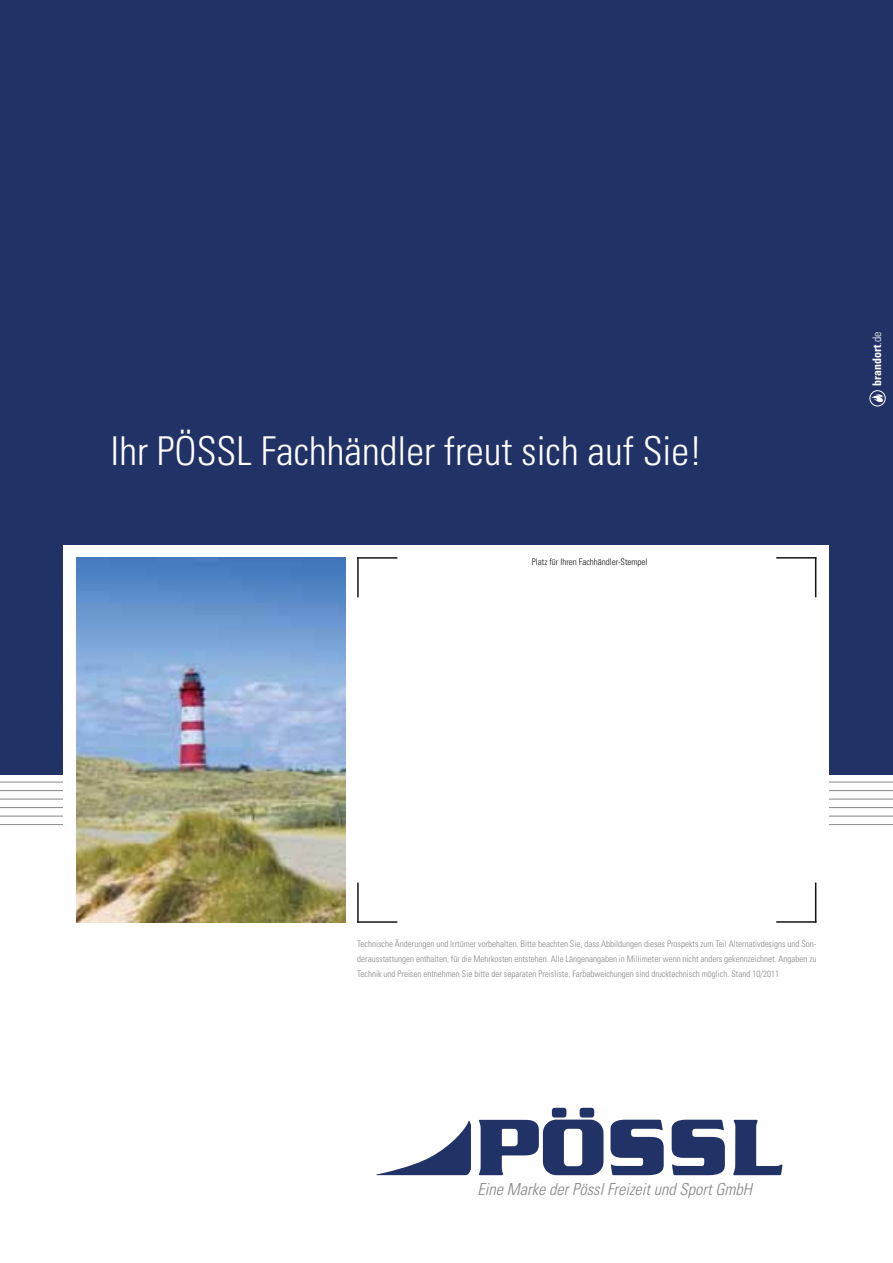
<style>
.page{position:relative;width:893px;height:1263px;background:#fff}
.page>*{position:absolute;margin:0;border:0;box-sizing:border-box;transform-origin:0 0}
.t1{font:300 condensed 39.75px "Univers";color:#fff}
.t2{font:italic 300 condensed 16.5px "Univers";color:#868686}
.t3{font:700 condensed 11.85px "Univers LT Std";color:#fff}
.t4{font:300 condensed 9px/15px "Univers";color:#868686;text-align:justify}
.t5{font:300 condensed 9px "Univers";color:#131615}
.s1{font-family:"Univers";font-weight:300}
</style>
<div class="page">
<hr style="left:0;top:782px;width:893px;height:1px;background:#868686">
<hr style="left:0;top:790px;width:893px;height:1px;background:#868686">
<hr style="left:0;top:799px;width:893px;height:1px;background:#868686">
<hr style="left:0;top:807px;width:893px;height:1px;background:#868686">
<hr style="left:0;top:816px;width:893px;height:1px;background:#868686">
<hr style="left:0;top:824px;width:893px;height:1px;background:#868686">
<div style="left:0;top:0;width:893px;height:775px;background:#213266"></div>
<div style="left:64px;top:545px;width:765px;height:400px;background:#fff"></div>
<img style="left:77px;top:557px;width:268px;height:366px">
<hr style="left:815px;top:882px;width:1px;height:41px;background:#131615">
<hr style="left:776px;top:921px;width:40px;height:2px;background:#131615">
<hr style="left:357px;top:921px;width:40px;height:2px;background:#131615">
<hr style="left:357px;top:882px;width:2px;height:41px;background:#131615">
<hr style="left:357px;top:557px;width:2px;height:40px;background:#131615">
<hr style="left:357px;top:557px;width:40px;height:2px;background:#131615">
<hr style="left:776px;top:557px;width:40px;height:2px;background:#131615">
<hr style="left:815px;top:557px;width:1px;height:40px;background:#131615">
<svg style="left:376px;top:1121px;width:95px;height:54px"></svg>
<div style="left:552px;top:1108px;width:14px;height:9px;background:#213266;border-radius:3px"></div>
<div style="left:580px;top:1108px;width:14px;height:9px;background:#213266;border-radius:3px"></div>
<svg style="left:672px;top:1120px;width:53px;height:55px"></svg>
<svg style="left:610px;top:1120px;width:54px;height:55px"></svg>
<svg style="left:733px;top:1120px;width:49px;height:55px"></svg>
<svg style="left:479px;top:1119px;width:124px;height:56px"></svg>
<div style="left:869px;top:390px;width:17px;height:16px;border:1px solid #fff;border-radius:50%"></div>
<svg style="left:871px;top:394px;width:13px;height:9px"></svg>
<h1 class="t1" style="left:111px;top:436px;width:593px">Ihr PÖSSL Fachhändler freut sich auf Sie!</h1>
<p class="t5" style="left:532px;top:558px;width:117px">Platz für Ihren Fachhändler-Stempel</p>
<h3 class="t3" style="left:871px;top:386px;width:55px;rotate:-90deg">brandort<span class="s1">.de</span></h3>
<p class="t4" style="left:357px;top:937px;width:461px">Technische Änderungen und Irrtümer vorbehalten. Bitte beachten Sie, dass Abbildungen dieses Prospekts zum Teil Alternativdesigns und Son&shy;derausstattungen enthalten, für die Mehrkosten entstehen. Alle Längenangaben in Millimeter wenn nicht anders gekennzeichnet. Angaben zu Technik und Preisen entnehmen Sie bitte der separaten Preisliste. Farbabweichungen sind drucktechnisch möglich. Stand 10/2011</p>
<h2 class="t2" style="left:478px;top:1183px;width:276px">Eine Marke der Pössl Freizeit und Sport GmbH</h2>
</div>
